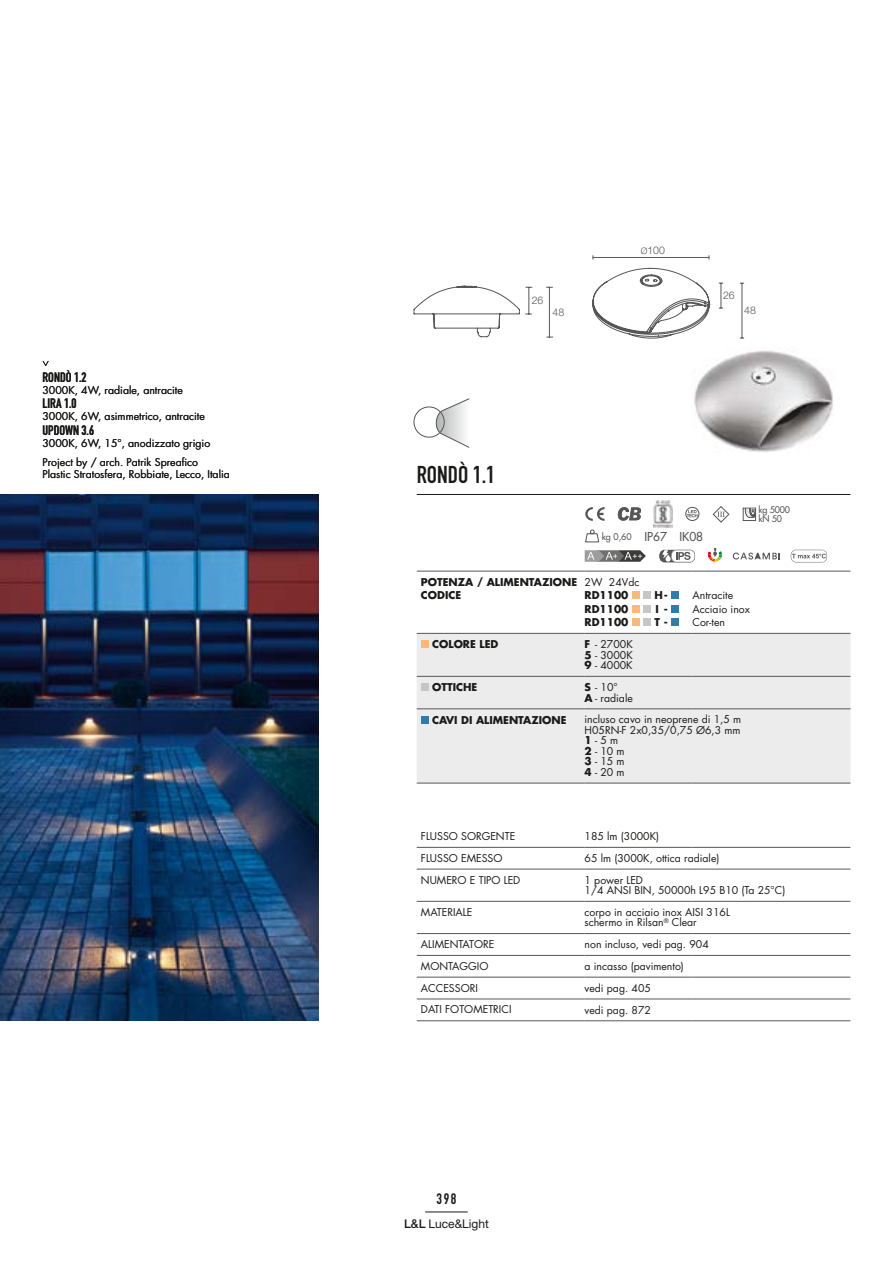
<style>
.page{position:relative;width:893px;height:1263px;background:#fff}
.page>*{position:absolute;margin:0;border:0;box-sizing:border-box;transform-origin:0 0}
.t1{font:24px "DIN Engschrift";color:#1a1a18}
.t2{font:15px "DIN Engschrift";color:#1a1a18}
.t3{font:13.5px "DIN Engschrift";color:#1a1a18}
.t4{font:12px "Helvetica Neue";color:#1a1a18}
.t5{font:12px "Futura";color:#565656}
.t6{font:10.5px/10.5px "Futura";color:#1a1a18}
.t7{font:700 10.5px/13.5px "Futura";color:#1a1a18}
.t8{font:300 10.5px "Helvetica Neue";color:#565656}
.t9{font:9px/9px "Futura";letter-spacing:-.02em;color:#565656}
.s1{font-size:9px}
.s2{font-weight:700}
.s3{font-weight:500}
</style>
<div class="page">
<hr style="left:425px;top:1212px;width:43px;height:1px;background:#1a1a18">
<hr style="left:742px;top:283px;width:1px;height:55px;background:#565656">
<svg style="left:719px;top:283px;width:4px;height:26px"></svg>
<hr style="left:593px;top:257px;width:116px;height:1px;background:#565656">
<svg style="left:593px;top:268px;width:116px;height:70px"></svg>
<img style="left:0;top:494px;width:319px;height:527px">
<img style="left:694px;top:350px;width:139px;height:102px">
<svg style="left:433px;top:398px;width:37px;height:50px"></svg>
<div style="left:414px;top:407px;width:30px;height:30px;border:1px solid #565656;border-radius:50%"></div>
<svg style="left:708px;top:548px;width:14px;height:14px"></svg>
<svg style="left:413px;top:286px;width:140px;height:52px"></svg>
<svg style="left:791px;top:550px;width:36px;height:12px"></svg>
<svg style="left:713px;top:506px;width:17px;height:17px"></svg>
<svg style="left:687px;top:510px;width:10px;height:7px"></svg>
<div style="left:685px;top:507px;width:14px;height:14px;border:1px solid #565656;border-radius:50%"></div>
<svg style="left:585px;top:507px;width:20px;height:14px"></svg>
<svg style="left:585px;top:550px;width:61px;height:12px"></svg>
<hr style="left:417px;top:494px;width:433px;height:1px;background:#1a1a18">
<svg style="left:733px;top:553px;width:47px;height:6px"></svg>
<div style="left:743px;top:508px;width:13px;height:13px;border:1px solid #565656"></div>
<svg style="left:745px;top:508px;width:10px;height:10px"></svg>
<img style="left:654px;top:500px;width:19px;height:27px">
<svg style="left:618px;top:507px;width:23px;height:14px"></svg>
<div style="left:417px;top:634px;width:433px;height:149px;background:#ececed"></div>
<hr style="left:417px;top:633px;width:168px;height:1px;background:#565656">
<hr style="left:585px;top:633px;width:107px;height:1px;background:#565656">
<hr style="left:692px;top:633px;width:158px;height:1px;background:#565656">
<hr style="left:417px;top:676px;width:168px;height:1px;background:#565656">
<hr style="left:585px;top:676px;width:107px;height:1px;background:#565656">
<hr style="left:692px;top:676px;width:158px;height:1px;background:#565656">
<hr style="left:417px;top:847px;width:168px;height:1px;background:#565656">
<hr style="left:585px;top:847px;width:107px;height:1px;background:#565656">
<hr style="left:692px;top:847px;width:158px;height:1px;background:#565656">
<hr style="left:417px;top:933px;width:168px;height:1px;background:#565656">
<hr style="left:585px;top:933px;width:107px;height:1px;background:#565656">
<hr style="left:692px;top:933px;width:158px;height:1px;background:#565656">
<hr style="left:417px;top:869px;width:168px;height:1px;background:#565656">
<hr style="left:585px;top:869px;width:107px;height:1px;background:#565656">
<hr style="left:692px;top:869px;width:158px;height:1px;background:#565656">
<hr style="left:417px;top:901px;width:168px;height:1px;background:#565656">
<hr style="left:585px;top:901px;width:107px;height:1px;background:#565656">
<hr style="left:692px;top:901px;width:158px;height:1px;background:#565656">
<hr style="left:417px;top:708px;width:168px;height:1px;background:#565656">
<hr style="left:585px;top:708px;width:107px;height:1px;background:#565656">
<hr style="left:692px;top:708px;width:158px;height:1px;background:#565656">
<hr style="left:417px;top:955px;width:168px;height:1px;background:#565656">
<hr style="left:585px;top:955px;width:107px;height:1px;background:#565656">
<hr style="left:692px;top:955px;width:158px;height:1px;background:#565656">
<hr style="left:417px;top:977px;width:168px;height:1px;background:#565656">
<hr style="left:585px;top:977px;width:107px;height:1px;background:#565656">
<hr style="left:692px;top:977px;width:158px;height:1px;background:#565656">
<hr style="left:417px;top:999px;width:168px;height:1px;background:#565656">
<hr style="left:585px;top:999px;width:107px;height:1px;background:#565656">
<hr style="left:692px;top:999px;width:158px;height:1px;background:#565656">
<hr style="left:417px;top:1020px;width:168px;height:1px;background:#565656">
<hr style="left:585px;top:1020px;width:107px;height:1px;background:#565656">
<hr style="left:692px;top:1020px;width:158px;height:1px;background:#565656">
<hr style="left:417px;top:571px;width:168px;height:1px;background:#565656">
<hr style="left:585px;top:571px;width:107px;height:1px;background:#565656">
<hr style="left:692px;top:571px;width:158px;height:1px;background:#565656">
<hr style="left:417px;top:783px;width:168px;height:1px;background:#565656">
<hr style="left:585px;top:783px;width:107px;height:1px;background:#565656">
<hr style="left:692px;top:783px;width:158px;height:1px;background:#565656">
<div style="left:632px;top:591px;width:8px;height:8px;background:#f9b97d"></div>
<div style="left:643px;top:592px;width:8px;height:7px;background:#c5c6c6"></div>
<div style="left:671px;top:591px;width:8px;height:8px;background:#317bab"></div>
<div style="left:632px;top:605px;width:8px;height:8px;background:#f9b97d"></div>
<div style="left:643px;top:605px;width:8px;height:8px;background:#c5c6c6"></div>
<div style="left:671px;top:605px;width:8px;height:8px;background:#317bab"></div>
<div style="left:632px;top:618px;width:8px;height:8px;background:#f9b97d"></div>
<div style="left:643px;top:619px;width:8px;height:7px;background:#c5c6c6"></div>
<div style="left:671px;top:618px;width:8px;height:8px;background:#317bab"></div>
<div style="left:421px;top:641px;width:8px;height:7px;background:#f9b97d"></div>
<div style="left:421px;top:684px;width:8px;height:7px;background:#c5c6c6"></div>
<div style="left:421px;top:716px;width:8px;height:8px;background:#317bab"></div>
<svg style="left:43px;top:361px;width:6px;height:5px"></svg>
<svg style="left:659px;top:550px;width:36px;height:12px"></svg>
<svg style="left:585px;top:529px;width:15px;height:14px"></svg>
<p class="t3" style="left:43px;top:369px;width:46px">RONDÒ 1.2</p>
<p class="t6" style="left:43px;top:385px;width:142px">3000K, 4W, radiale, antracite</p>
<p class="t3" style="left:43px;top:396px;width:36px">LIRA 1.0</p>
<p class="t6" style="left:43px;top:411px;width:164px">3000K, 6W, asimmetrico, antracite</p>
<p class="t3" style="left:43px;top:422px;width:53px">UPDOWN 3.6</p>
<p class="t6" style="left:43px;top:433px;width:169px;line-height:18.8px">3000K, 6W, 15°, anodizzato grigio<br>Project by / arch. Patrik Spreafico</p>
<p class="t6" style="left:43px;top:468px;width:189px">Plastic Stratosfera, Robbiate, Lecco, Italia</p>
<p class="t8" style="left:532px;top:294px;width:13px">26</p>
<p class="t8" style="left:553px;top:306px;width:13px">48</p>
<p class="t8" style="left:641px;top:244px;width:26px"><span class="s1">Ø</span>100</p>
<p class="t8" style="left:723px;top:288px;width:13px">26</p>
<p class="t8" style="left:744px;top:304px;width:13px">48</p>
<h1 class="t1" style="left:417px;top:461px;width:80px">RONDÒ 1.1</h1>
<p class="t9" style="left:602px;top:532px;width:31px">kg 0,60</p>
<p class="t5" style="left:644px;top:529px;width:60px">IP67 IK08</p>
<p class="t9" style="left:759px;top:505px;width:33px">kg 5000 kN 50</p>
<p class="t7" style="left:421px;top:575px;width:158px">POTENZA / ALIMENTAZIONE<br>CODICE</p>
<p class="t6" style="left:585px;top:576px;width:56px">2W 24Vdc</p>
<p class="t7" style="left:585px;top:588px;width:45px">RD1100</p>
<p class="t7" style="left:654px;top:588px;width:15px">H -</p>
<p class="t7" style="left:585px;top:602px;width:45px">RD1100</p>
<p class="t7" style="left:656px;top:602px;width:14px">I -</p>
<p class="t7" style="left:585px;top:615px;width:45px">RD1100</p>
<p class="t7" style="left:654px;top:615px;width:15px">T -</p>
<p class="t6" style="left:692px;top:588px;width:59px;line-height:13.5px">Antracite<br>Acciaio inox<br>Cor-ten</p>
<p class="t7" style="left:432px;top:637px;width:68px">COLORE LED</p>
<p class="t6" style="left:585px;top:639px;width:50px;text-align:justify"><span class="s2">F</span> - 2700K <span class="s2">5</span> - 3000K <span class="s2">9</span> - 4000K</p>
<p class="t7" style="left:432px;top:680px;width:47px">OTTICHE</p>
<p class="t6" style="left:585px;top:682px;width:50px"><span class="s2">S</span> - 10°<br><span class="s2">A</span> - radiale</p>
<p class="t7" style="left:432px;top:713px;width:136px">CAVI DI ALIMENTAZIONE</p>
<p class="t6" style="left:585px;top:714px;width:158px">incluso cavo in neoprene di 1,5 m<br>H05RN-F 2x0,35/0,75 Ø6,3 mm<br><span class="s2">1</span> - 5 m<br><span class="s2">2</span> - 10 m<br><span class="s2">3</span> - 15 m<br><span class="s2">4</span> - 20 m</p>
<p class="t6" style="left:421px;top:831px;width:96px">FLUSSO SORGENTE</p>
<p class="t6" style="left:585px;top:831px;width:76px">185 lm (3000K)</p>
<p class="t6" style="left:421px;top:852px;width:83px">FLUSSO EMESSO</p>
<p class="t6" style="left:585px;top:852px;width:136px">65 lm (3000K, ottica radiale)</p>
<p class="t6" style="left:421px;top:874px;width:101px">NUMERO E TIPO LED</p>
<p class="t6" style="left:585px;top:874px;width:202px">1 power LED<br>1/4 ANSI BIN, 50000h L95 B10 (Ta 25°C)</p>
<p class="t6" style="left:421px;top:906px;width:53px">MATERIALE</p>
<p class="t6" style="left:585px;top:906px;width:147px">corpo in acciaio inox AISI 316L schermo in Rilsan<sup>®</sup> Clear</p>
<p class="t6" style="left:421px;top:939px;width:75px">ALIMENTATORE</p>
<p class="t6" style="left:585px;top:939px;width:126px">non incluso, vedi pag. 904</p>
<p class="t6" style="left:421px;top:961px;width:69px">MONTAGGIO</p>
<p class="t6" style="left:585px;top:961px;width:101px">a incasso (pavimento)</p>
<p class="t6" style="left:421px;top:982px;width:58px">ACCESSORI</p>
<p class="t6" style="left:585px;top:982px;width:68px">vedi pag. 405</p>
<p class="t6" style="left:421px;top:1004px;width:92px">DATI FOTOMETRICI</p>
<p class="t6" style="left:585px;top:1004px;width:68px">vedi pag. 872</p>
<h2 class="t2" style="left:437px;top:1189px;width:21px">398</h2>
<p class="t4" style="left:404px;top:1216px;width:86px"><span class="s3">L&amp;L</span> Luce&amp;Light</p>
</div>
